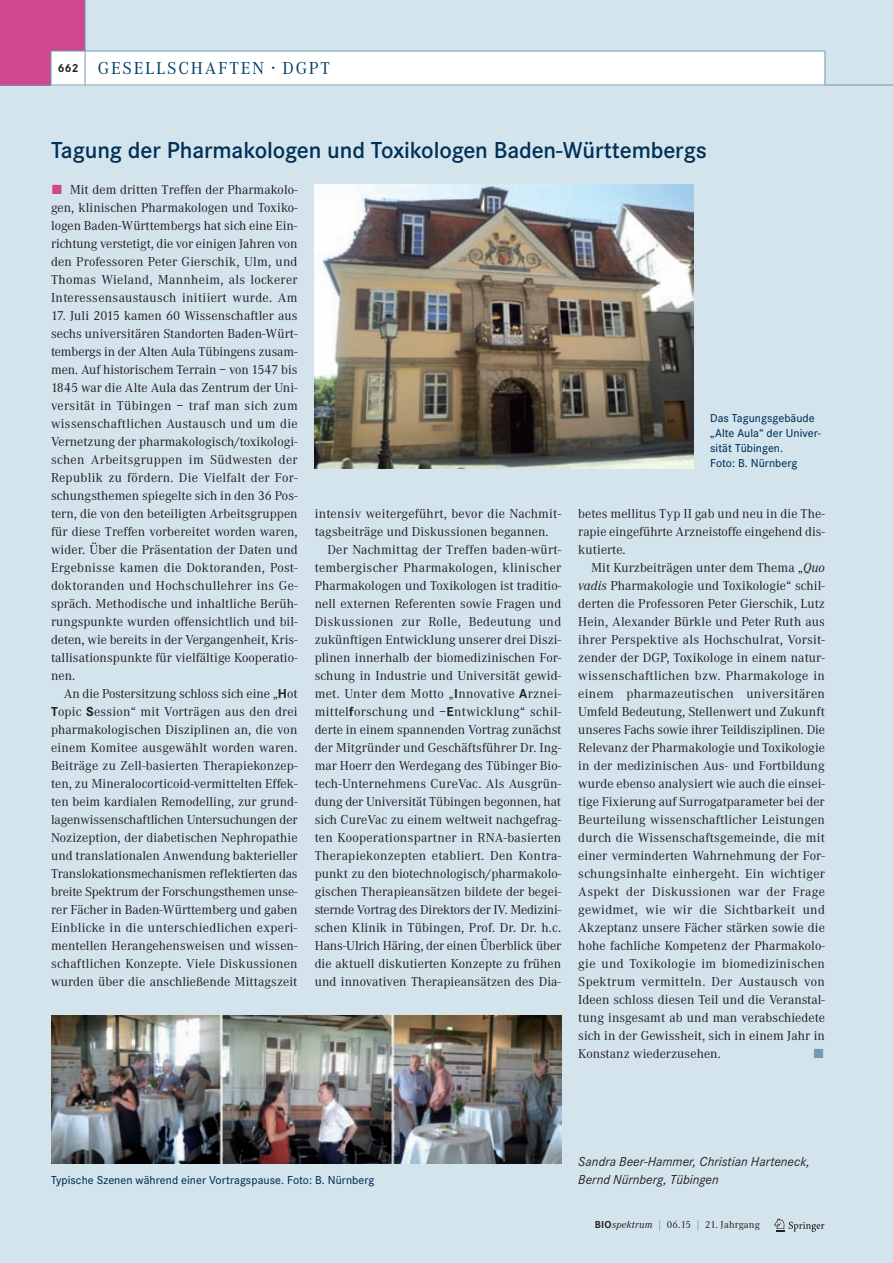
<style>
.page{position:relative;width:893px;height:1263px;background:#d3e4ed}
.page>*{position:absolute;margin:0;border:0;box-sizing:border-box;transform-origin:0 0}
.t1{font:600 24px "Corporate S";letter-spacing:-.005em;color:#003058}
.t2{font:18px "Corporate A";letter-spacing:.1em;color:#003f66}
.t3{font:13.5px/18px "Corporate A";letter-spacing:.005em;color:#231f20;text-align:justify}
.t4{font:13.5px "Corporate A";letter-spacing:.025em;color:#231f20}
.t5{font:italic 13.5px/18px "Corporate S";letter-spacing:.005em;color:#231f20}
.t6{font:13.5px "Corporate A";letter-spacing:-.015em;color:#231f20}
.t7{font:13.5px "The Sans Expert";color:#7099b6}
.t8{font:500 12px/15px "Corporate S";letter-spacing:.005em;color:#003058}
.t9{font:10.5px "Corporate A";letter-spacing:.015em;color:#231f20}
.s1{font-family:"Corporate S";font-weight:700;font-size:12px;color:#231f20}
.s2{font-family:"The Sans Expert";color:#d0478e}
.s3{font-family:"Corporate S";font-weight:700}
.s4{font-style:italic}
.s5{color:#5484a5}
</style>
<div class="page">
<div style="left:0;top:0;width:85px;height:85px;background:#d0478e"></div>
<div style="left:85px;top:51px;width:740px;height:34px;background:#fff"></div>
<div style="left:51px;top:51px;width:34px;height:34px;background:#fff"></div>
<hr style="left:51px;top:51px;width:774px;height:1px;background:#7099b6">
<hr style="left:85px;top:0;width:1px;height:85px;background:#7099b6">
<hr style="left:51px;top:51px;width:1px;height:34px;background:#7099b6">
<hr style="left:0;top:85px;width:893px;height:1px;background:#7099b6">
<svg style="left:774px;top:1218px;width:50px;height:14px"></svg>
<img style="left:315px;top:185px;width:378px;height:283px">
<img style="left:51px;top:1016px;width:510px;height:147px">
<hr style="left:825px;top:51px;width:1px;height:34px;background:#7099b6">
<h2 class="t2" style="left:58px;top:62px;width:274px"><span class="s1">662</span> GESELLSCHAFTEN · DGPT</h2>
<h1 class="t1" style="left:51px;top:142px;width:657px">Tagung der Pharmakologen und Toxikologen Baden-Württembergs</h1>
<p class="t3" style="left:51px;top:182px;width:248px"><span class="s2">ó</span> Mit dem dritten Treffen der Pharmakolo&shy;gen, klinischen Pharmakologen und Toxiko - logen Baden-Württembergs hat sich eine Ein&shy;richtung verstetigt, die vor einigen Jahren von den Professoren Peter Gierschik, Ulm, und Thomas Wieland, Mannheim, als lockerer Interessensaustausch initiiert wurde. Am</p>
<p class="t3" style="left:51px;top:308px;width:248px">17. Juli 2015 kamen 60 Wissenschaftler aus sechs universitären Standorten Baden-Würt&shy;tembergs in der Alten Aula Tübingens zusam&shy;men. Auf historischem Terrain – von 1547 bis 1845 war die Alte Aula das Zentrum der Uni&shy;versität in Tübingen – traf man sich zum wissen schaftlichen Austausch und um die Vernetzung der pharmakologisch/toxikologi - schen Arbeitsgruppen im Südwesten der Republik zu fördern. Die Vielfalt der For&shy;schungsthemen spiegelte sich in den 36 Pos&shy;tern, die von den beteiligten Arbeits gruppen für diese Treffen vorbereitet worden waren, wider. Über die Präsentation der Daten und Ergebnisse kamen die Doktoranden, Post&shy;doktoranden und Hochschul lehrer ins Ge - spräch. Methodische und inhaltliche Berüh&shy;rungspunkte wurden offen sichtlich und bil&shy;deten, wie bereits in der Vergangenheit, Kris&shy;tallisationspunkte für vielfältige Kooperatio&shy;nen.</p>
<p class="t3" style="left:51px;top:686px;width:248px;text-indent:13px">An die Postersitzung schloss sich eine „<span class="s3">H</span>ot <span class="s3">T</span>opic <span class="s3">S</span>ession“ mit Vorträgen aus den drei pharmakologischen Disziplinen an, die von einem Komitee ausgewählt worden waren.<br>Beiträge zu Zell-basierten Therapiekonzep&shy;ten, zu Mineralocorticoid-vermittel ten Effek&shy;ten beim kardialen Remodelling, zur grund&shy;lagenwissenschaftlichen Untersu chungen der Nozizeption, der diabetischen Nephropathie und translationalen Anwen dung bakterieller Translokationsmechanismen reflektierten das breite Spektrum der Forschungsthemen unse&shy;rer Fächer in Baden-Württemberg und gaben Einblicke in die unterschiedlichen experi&shy;mentellen Herangehensweisen und wissen&shy;schaftlichen Konzepte. Viele Diskussionen wurden über die anschließende Mittagszeit</p>
<p class="t3" style="left:315px;top:506px;width:248px">intensiv weitergeführt, bevor die Nachmit-</p>
<p class="t3" style="left:315px;top:524px;width:235px">tagsbeiträge und Diskussionen begannen.</p>
<p class="t3" style="left:327px;top:542px;width:235px">Der Nachmittag der Treffen baden-würt-</p>
<p class="t4" style="left:315px;top:563px;width:248px">tembergischer Pharmakologen, klinischer</p>
<p class="t3" style="left:315px;top:578px;width:248px">Pharmakologen und Toxikologen ist traditio-</p>
<p class="t3" style="left:315px;top:596px;width:248px">nell externen Referenten sowie Fragen und</p>
<p class="t4" style="left:315px;top:617px;width:248px">Diskussionen zur Rolle, Bedeutung und</p>
<p class="t3" style="left:315px;top:632px;width:248px">zukünftigen Entwicklung unserer drei Diszi-</p>
<p class="t3" style="left:315px;top:650px;width:248px">plinen innerhalb der biomedizinischen For-</p>
<p class="t3" style="left:315px;top:668px;width:248px">schung in Industrie und Universität gewid-</p>
<p class="t4" style="left:315px;top:689px;width:248px">met. Unter dem Motto „<span class="s3">I</span>nnovative <span class="s3">A</span>rznei-</p>
<p class="t4" style="left:315px;top:707px;width:248px">mittel<span class="s3">f</span>orschung und –<span class="s3">E</span>ntwicklung“ schil-</p>
<p class="t3" style="left:315px;top:722px;width:248px">derte in einem spannenden Vortrag zunächst</p>
<p class="t3" style="left:315px;top:740px;width:248px">der Mitgründer und Geschäfts führer Dr. Ing-</p>
<p class="t3" style="left:315px;top:758px;width:248px">mar Hoerr den Werdegang des Tübinger Bio-</p>
<p class="t3" style="left:315px;top:776px;width:248px">tech-Unternehmens CureVac. Als Ausgrün-</p>
<p class="t3" style="left:315px;top:794px;width:248px">dung der Universität Tübingen begonnen, hat</p>
<p class="t3" style="left:315px;top:812px;width:248px">sich CureVac zu einem weltweit nachgefrag-</p>
<p class="t3" style="left:315px;top:830px;width:248px">ten Kooperationspartner in RNA-basierten</p>
<p class="t4" style="left:315px;top:851px;width:248px">Therapie konzepten etabliert. Den Kontra-</p>
<p class="t3" style="left:315px;top:866px;width:248px">punkt zu den biotechnologisch/pharmakolo-</p>
<p class="t3" style="left:315px;top:884px;width:248px">gischen Therapieansätzen bildete der begei-</p>
<p class="t6" style="left:315px;top:905px;width:248px">sternde Vortrag des Direktors der IV. Medizini -</p>
<p class="t3" style="left:315px;top:920px;width:248px">schen Klinik in Tübingen, Prof. Dr. Dr. h.c.</p>
<p class="t3" style="left:315px;top:938px;width:248px">Hans-Ulrich Häring, der einen Überblick über</p>
<p class="t3" style="left:315px;top:956px;width:248px">die aktuell diskutierten Konzepte zu frühen</p>
<p class="t3" style="left:315px;top:974px;width:248px">und innovativen Therapieansätzen des Dia-</p>
<p class="t8" style="left:710px;top:412px;width:112px">Das Tagungsgebäude „Alte Aula“ der Univer&shy;sität Tübingen.<br>Foto: B. Nürnberg</p>
<p class="t3" style="left:578px;top:506px;width:248px">betes mellitus Typ II gab und neu in die The&shy;rapie eingeführte Arzneistoffe eingehend dis&shy;kutierte.</p>
<p class="t3" style="left:578px;top:560px;width:248px;text-indent:13px">Mit Kurzbeiträgen unter dem Thema „<span class="s4">Quo vadis</span> Pharmakologie und Toxikologie“ schil&shy;derten die Professoren Peter Gierschik, Lutz Hein, Alexander Bürkle und Peter Ruth aus ihrer Perspektive als Hochschulrat, Vorsit&shy;zender der DGP, Toxikologe in einem natur&shy;wissenschaftlichen bzw. Pharmakologe in einem pharmazeutischen universitären Umfeld Bedeutung, Stellenwert und Zukunft unseres Fachs sowie ihrer Teildisziplinen. Die Relevanz der Pharmakologie und Toxikologie in der medizinischen Aus- und Fortbildung wurde ebenso analysiert wie auch die einsei&shy;tige Fixierung auf Surrogatparameter bei der Beurteilung wissenschaftlicher Leistungen durch die Wissenschaftsgemeinde, die mit einer verminderten Wahrnehmung der For&shy;schungsinhalte einhergeht. Ein wichtiger Aspekt der Diskussionen war der Frage gewidmet, wie wir die Sichtbarkeit und Akzeptanz unsere Fächer stärken sowie die hohe fachliche Kompetenz der Pharmakolo&shy;gie und Toxikologie im biomedizinischen Spektrum vermitteln. Der Austausch von Ideen schloss diesen Teil und die Veranstal - tung insgesamt ab und man verabschiedete sich in der Gewissheit, sich in einem Jahr in Konstanz wiederzusehen.</p>
<p class="t7" style="left:813px;top:1046px;width:13px">ó</p>
<p class="t8" style="left:51px;top:1174px;width:325px">Typische Szenen während einer Vortragspause. Foto: B. Nürnberg</p>
<p class="t5" style="left:578px;top:1154px;width:233px">Sandra Beer-Hammer, Christian Harteneck,<br>Bernd Nürnberg, Tübingen</p>
<p class="t9" style="left:595px;top:1221px;width:167px"><span class="s3">BIO</span><span class="s4">spektrum</span> <span class="s5">|</span> 06.15 <span class="s5">|</span> 21. Jahrgang</p>
</div>
